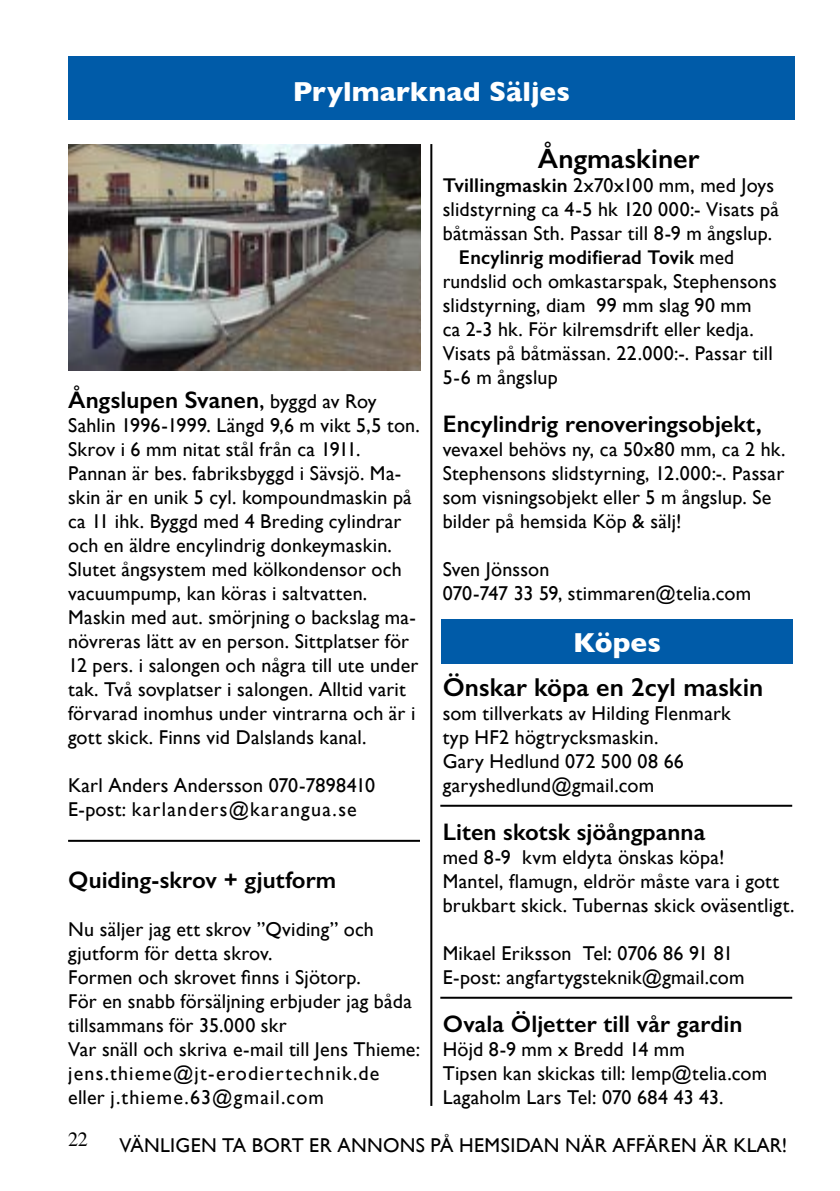
<style>
.page{position:relative;width:840px;height:1191px;background:#fff}
.page>*{position:absolute;margin:0;border:0;box-sizing:border-box;transform-origin:0 0}
.t1{font:700 28px "Gill Sans";letter-spacing:.005em;color:#fff}
.t2{font:600 28px "Gill Sans";letter-spacing:.005em;color:#000}
.t3{font:600 26px "Gill Sans";letter-spacing:.005em;color:#000}
.t4{font:600 24px "Gill Sans";color:#000}
.t5{font:20px/24px "Gill Sans";letter-spacing:.01em;color:#000}
.t6{font:600 20px "Gill Sans";letter-spacing:.01em;color:#000}
.t7{font:20px "Times";color:#000}
.s1{font-weight:400}
.s2{font-weight:400;font-size:20px}
.s3{font-weight:600}
</style>
<div class="page">
<div style="left:68px;top:57px;width:726px;height:63px;background:#005ba8"></div>
<hr style="left:430px;top:144px;width:2px;height:962px;background:#000">
<div style="left:441px;top:620px;width:351px;height:44px;background:#005ba8"></div>
<hr style="left:440px;top:804px;width:351px;height:2px;background:#000">
<hr style="left:440px;top:996px;width:351px;height:2px;background:#000">
<img style="left:68px;top:144px;width:352px;height:226px">
<hr style="left:68px;top:840px;width:352px;height:2px;background:#000">
<h1 class="t1" style="left:292px;top:69px;width:278px">Prylmarknad Säljes</h1>
<p class="t4" style="left:68px;top:385px;width:310px">Ångslupen Svanen<span class="s1">,</span> <span class="s2">byggd av Roy</span></p>
<p class="t5" style="left:68px;top:413px;width:353px">Sahlin 1996-1999. Längd 9,6 m vikt 5,5 ton.<br>Skrov i 6 mm nitat stål från ca 1911.<br>Pannan är bes. fabriksbyggd i Sävsjö. Ma&shy;skin är en unik 5 cyl. kompoundmaskin på ca 11 ihk. Byggd med 4 Breding cylindrar och en äldre encylindrig donkeymaskin.<br>Slutet ångsystem med kölkondensor och vacuumpump, kan köras i saltvatten.<br>Maskin med aut. smörjning o backslag ma&shy;növreras lätt av en person. Sittplatser för 12 pers. i salongen och några till ute under tak. Två sovplatser i salongen. Alltid varit förvarad inomhus under vintrarna och är i gott skick. Finns vid Dalslands kanal.</p>
<p class="t5" style="left:68px;top:773px;width:308px">Karl Anders Andersson 070-7898410<br>E-post: karlanders@karangua.se</p>
<p class="t4" style="left:68px;top:865px;width:269px">Quiding-skrov + gjutform</p>
<p class="t5" style="left:68px;top:917px;width:353px">Nu säljer jag ett skrov ”Qviding” och gjutform för detta skrov.<br>Formen och skrovet finns i Sjötorp.<br>För en snabb försäljning erbjuder jag båda tillsammans för 35.000 skr<br>Var snäll och skriva e-mail till Jens Thieme: jens.thieme@jt-erodiertechnik.de eller j.thieme.63@gmail.com</p>
<h1 class="t2" style="left:537px;top:142px;width:163px">Ångmaskiner</h1>
<p class="t5" style="left:442px;top:173px;width:333px"><span class="s3">Tvillingmaskin</span> 2x70x100 mm, med Joys</p>
<p class="t5" style="left:442px;top:197px;width:337px">slidstyrning ca 4-5 hk 120 000:- Visats på</p>
<p class="t5" style="left:442px;top:221px;width:331px">båtmässan Sth. Passar till 8-9 m ångslup.</p>
<p class="t6" style="left:458px;top:245px;width:276px">Encylinrig modifierad Tovik <span class="s1">med</span></p>
<p class="t5" style="left:442px;top:269px;width:335px">rundslid och omkastarspak, Stephensons</p>
<p class="t5" style="left:442px;top:293px;width:310px">slidstyrning, diam 99 mm slag 90 mm</p>
<p class="t5" style="left:442px;top:317px;width:312px">ca 2-3 hk. För kilremsdrift eller kedja.</p>
<p class="t5" style="left:442px;top:341px;width:331px">Visats på båtmässan. 22.000:-. Passar till</p>
<p class="t5" style="left:442px;top:365px;width:117px">5-6 m ångslup</p>
<p class="t4" style="left:442px;top:409px;width:320px">Encylindrig renoveringsobjekt,</p>
<p class="t5" style="left:442px;top:437px;width:344px">vevaxel behövs ny, ca 50x80 mm, ca 2 hk.<br>Stephensons slidstyrning, 12.000:-. Passar som visningsobjekt eller 5 m ångslup. Se bilder på hemsida Köp &amp; sälj!</p>
<p class="t5" style="left:442px;top:557px;width:310px">Sven Jönsson<br>070-747 33 59, stimmaren@telia.com</p>
<h1 class="t1" style="left:573px;top:620px;width:89px">Köpes</h1>
<h2 class="t3" style="left:442px;top:671px;width:322px">Önskar köpa en 2cyl maskin</h2>
<p class="t5" style="left:442px;top:701px;width:289px">som tillverkats av Hilding Flenmark typ HF2 högtrycksmaskin.<br>Gary Hedlund 072 500 08 66 garyshedlund@gmail.com</p>
<p class="t4" style="left:442px;top:817px;width:264px">Liten skotsk sjöångpanna</p>
<p class="t5" style="left:442px;top:845px;width:353px">med 8-9 kvm eldyta önskas köpa!<br>Mantel, flamugn, eldrör måste vara i gott brukbart skick. Tubernas skick oväsentligt.</p>
<p class="t5" style="left:442px;top:941px;width:303px">Mikael Eriksson Tel: 0706 86 91 81<br>E-post: angfartygsteknik@gmail.com</p>
<p class="t4" style="left:442px;top:1009px;width:301px">Ovala Öljetter till vår gardin</p>
<p class="t5" style="left:442px;top:1037px;width:326px">Höjd 8-9 mm x Bredd 14 mm<br>Tipsen kan skickas till: lemp@telia.com<br>Lagaholm Lars Tel: 070 684 43 43.</p>
<p class="t7" style="left:68px;top:1121px;width:21px">22</p>
<p class="t5" style="left:119px;top:1133px;width:669px">VÄNLIGEN TA BORT ER ANNONS PÅ HEMSIDAN NÄR AFFÄREN ÄR KLAR!</p>
</div>
